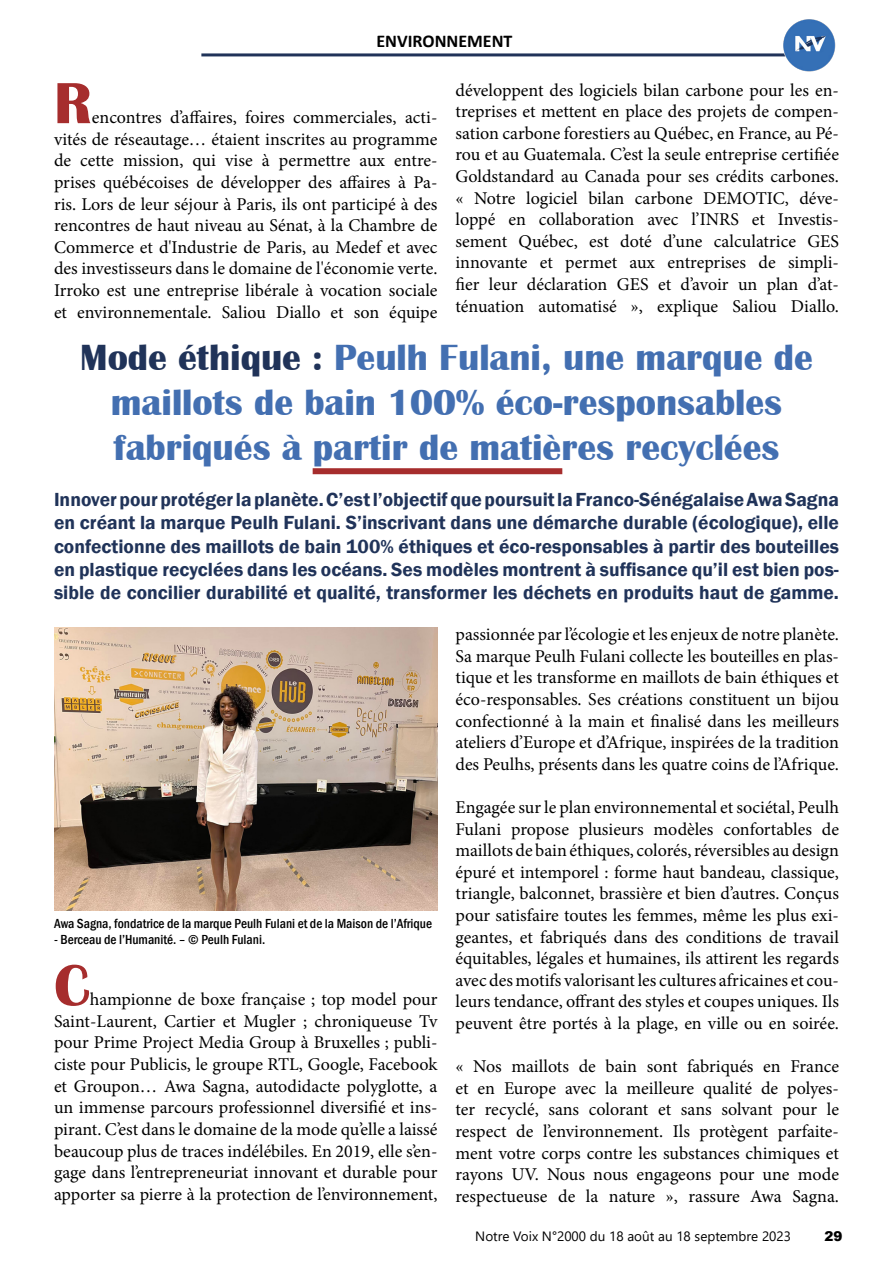
<style>
.page{position:relative;width:893px;height:1263px;background:#fff}
.page>*{position:absolute;margin:0;border:0;box-sizing:border-box;transform-origin:0 0}
.t1{font:700 60px "Britannic";color:#a62d2d}
.t2{font:700 37.5px/45px "Britannic";color:#436fb1;text-align:center}
.t3{font:600 19.5px/23.4px "Franklin Gothic";color:#203359;text-align:justify}
.t4{font:18px/21.6px "Minion Pro";color:#000;text-align:justify}
.t5{font:700 18px "Calibri";color:#000}
.t6{font:500 condensed 13.5px "Franklin Gothic";color:#000}
.t7{font:13.5px "Segoe UI";color:#000}
.t8{font:900 13.5px "Arial";color:#000}
.s1{color:#203359}
</style>
<div class="page">
<hr style="left:201px;top:53px;width:588px;height:3px;background:#203359">
<img style="left:783px;top:18px;width:54px;height:54px;border-radius:27px">
<div style="left:313px;top:468px;width:249px;height:6px;background:#a62d2d"></div>
<img style="left:54px;top:627px;width:383px;height:284px">
<p class="t5" style="left:377px;top:28px;width:138px">ENVIRONNEMENT</p>
<p class="t1" style="left:54px;top:69px;width:39px">R</p>
<p class="t4" style="left:54px;top:107px;width:385px;text-indent:38px">encontres d’affaires, foires commerciales, acti&shy;vités de réseautage… étaient inscrites au programme de cette mission, qui vise à permettre aux entre&shy;prises québécoises de développer des affaires à Pa&shy;ris. Lors de leur séjour à Paris, ils ont participé à des rencontres de haut niveau au Sénat, à la Chambre de Commerce et d'Industrie de Paris, au Medef et avec des investisseurs dans le domaine de l'économie verte.</p>
<p class="t4" style="left:54px;top:279px;width:385px">Irroko est une entreprise libérale à vocation sociale et environnementale. Saliou Diallo et son équipe</p>
<p class="t4" style="left:455px;top:79px;width:385px">développent des logiciels bilan carbone pour les en&shy;treprises et mettent en place des projets de compen&shy;sation carbone forestiers au Québec, en France, au Pé&shy;rou et au Guatemala. C’est la seule entreprise certifiée Goldstandard au Canada pour ses crédits carbones.</p>
<p class="t4" style="left:455px;top:187px;width:385px">« Notre logiciel bilan carbone DEMOTIC, déve&shy;loppé en collaboration avec l’INRS et Investis&shy;sement Québec, est doté d’une calculatrice GES innovante et permet aux entreprises de simpli&shy;fier leur déclaration GES et d’avoir un plan d’at&shy;ténuation automatisé », explique Saliou Diallo.</p>
<p class="t2" style="left:80px;top:336px;width:734px"><span class="s1">Mode éthique :</span> Peulh Fulani, une marque de maillots de bain 100% éco-responsables</p>
<p class="t2" style="left:114px;top:426px;width:667px">fabriqués à partir de matières recyclées</p>
<p class="t3" style="left:54px;top:488px;width:786px">Innover pour protéger la planète. C’est l’objectif que poursuit la Franco-Sénégalaise Awa Sagna en créant la marque Peulh Fulani. S’inscrivant dans une démarche durable (écologique), elle confectionne des maillots de bain 100% éthiques et éco-responsables à partir des bouteilles en plastique recyclées dans les océans. Ses modèles montrent à suffisance qu’il est bien pos&shy;sible de concilier durabilité et qualité, transformer les déchets en produits haut de gamme.</p>
<p class="t6" style="left:54px;top:914px;width:380px">Awa Sagna, fondatrice de la marque Peulh Fulani et de la Maison de l’Afrique</p>
<p class="t6" style="left:54px;top:930px;width:213px">- Berceau de l’Humanité. – © Peulh Fulani.</p>
<p class="t1" style="left:54px;top:951px;width:37px">C</p>
<p class="t4" style="left:54px;top:989px;width:385px;text-indent:36px">hampionne de boxe française ; top model pour Saint-Laurent, Cartier et Mugler ; chroniqueuse Tv pour Prime Project Media Group à Bruxelles ; publi&shy;ciste pour Publicis, le groupe RTL, Google, Facebook et Groupon… Awa Sagna, autodidacte polyglotte, a un immense parcours professionnel diversifié et ins&shy;pirant. C’est dans le domaine de la mode qu’elle a laissé beaucoup plus de traces indélébiles. En 2019, elle s’en&shy;gage dans l’entrepreneuriat innovant et durable pour apporter sa pierre à la protection de l’environnement,</p>
<p class="t4" style="left:455px;top:624px;width:385px">passionnée par l’écologie et les enjeux de notre planète.<br>Sa marque Peulh Fulani collecte les bouteilles en plas&shy;tique et les transforme en maillots de bain éthiques et éco-responsables. Ses créations constituent un bijou confectionné à la main et finalisé dans les meilleurs ateliers d’Europe et d’Afrique, inspirées de la tradition des Peulhs, présents dans les quatre coins de l’Afrique.</p>
<p class="t4" style="left:455px;top:796px;width:385px">Engagée sur le plan environnemental et sociétal, Peulh Fulani propose plusieurs modèles confortables de maillots de bain éthiques, colorés, réversibles au design épuré et intemporel : forme haut bandeau, classique, triangle, balconnet, brassière et bien d’autres. Conçus pour satisfaire toutes les femmes, même les plus exi&shy;geantes, et fabriqués dans des conditions de travail équitables, légales et humaines, ils attirent les regards avec des motifs valorisant les cultures africaines et cou&shy;leurs tendance, offrant des styles et coupes uniques. Ils peuvent être portés à la plage, en ville ou en soirée.</p>
<p class="t4" style="left:455px;top:1056px;width:385px">« Nos maillots de bain sont fabriqués en France et en Europe avec la meilleure qualité de polyes&shy;ter recyclé, sans colorant et sans solvant pour le respect de l’environnement. Ils protègent parfaite&shy;ment votre corps contre les substances chimiques et rayons UV. Nous nous engageons pour une mode respectueuse de la nature », rassure Awa Sagna.</p>
<p class="t7" style="left:475px;top:1223px;width:317px">Notre Voix N°2000 du 18 août au 18 septembre 2023</p>
<p class="t8" style="left:824px;top:1226px;width:20px">29</p>
</div>
